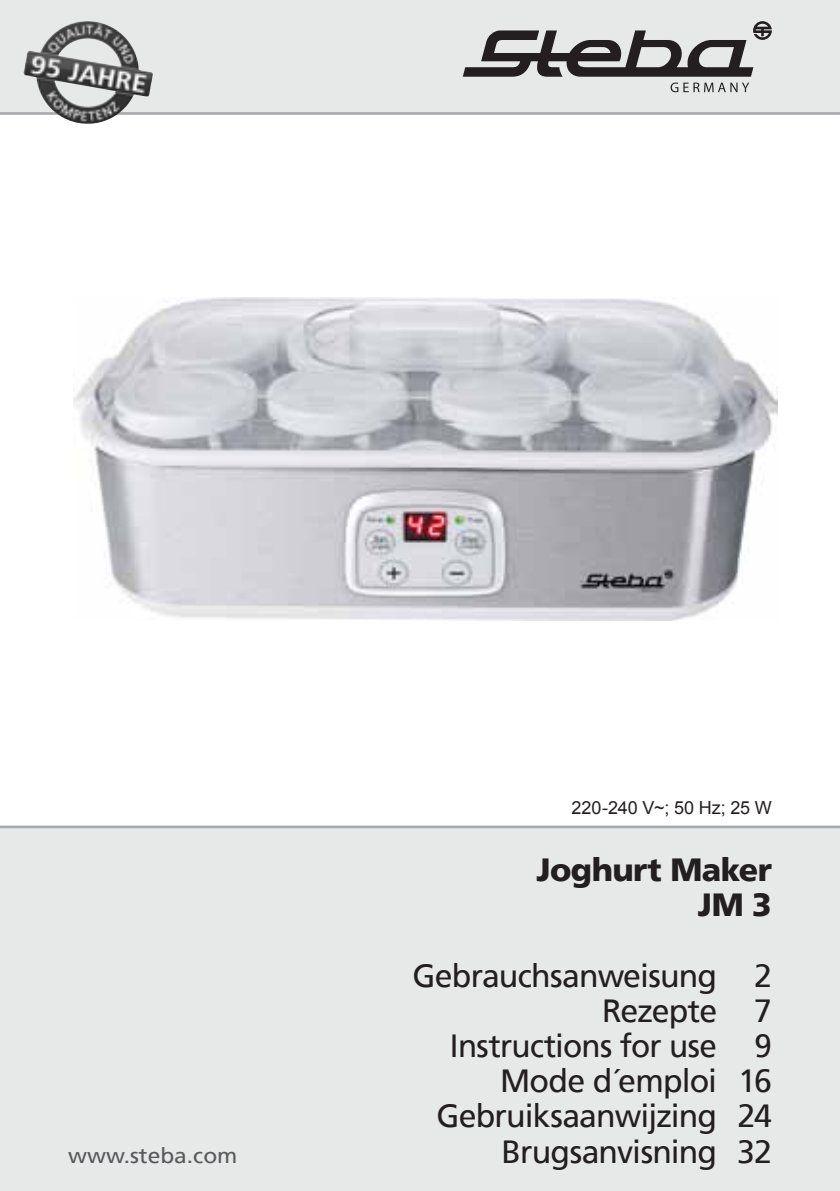
<style>
.page{position:relative;width:840px;height:1191px;background:#fff}
.page>*{position:absolute;margin:0;border:0;box-sizing:border-box;transform-origin:0 0}
.t1{font:32px/35.2px "Frutiger";letter-spacing:-.025em;color:#231f20;text-align:right}
.t2{font:900 32px/35.2px "Frutiger";letter-spacing:-.02em;color:#231f20;text-align:right}
.t3{font:21.2px "Frutiger";color:#58595b;scale:1.07 1}
.t4{font:18px "Arial";color:#231f20}
</style>
<div class="page">
<div style="left:0;top:827px;width:839px;height:364px;background:#e7e8e8"></div>
<div style="left:0;top:0;width:839px;height:113px;background:#e7e8e8"></div>
<hr style="left:0;top:112px;width:839px;height:3px;background:#a8aaad">
<svg style="left:670px;top:83px;width:78px;height:9px"></svg>
<svg style="left:462px;top:21px;width:309px;height:56px"></svg>
<hr style="left:0;top:825px;width:839px;height:3px;background:#a8aaad">
<img style="left:23px;top:21px;width:61px;height:76px">
<img style="left:74px;top:297px;width:703px;height:323px">
<p class="t3" style="left:68px;top:1146px;width:160px">www.steba.com</p>
<p class="t4" style="left:571px;top:800px;width:202px">220-240 V~; 50 Hz; 25 W</p>
<p class="t2" style="left:536px;top:854px;width:237px">Joghurt Maker<br>JM 3</p>
<p class="t1" style="left:412px;top:960px;width:360px">Gebrauchsanweisung 2<br>Rezepte 7<br>Instructions for use 9<br>Mode d´emploi 16<br>Gebruiksaanwijzing 24<br>Brugsanvisning 32</p>
</div>
